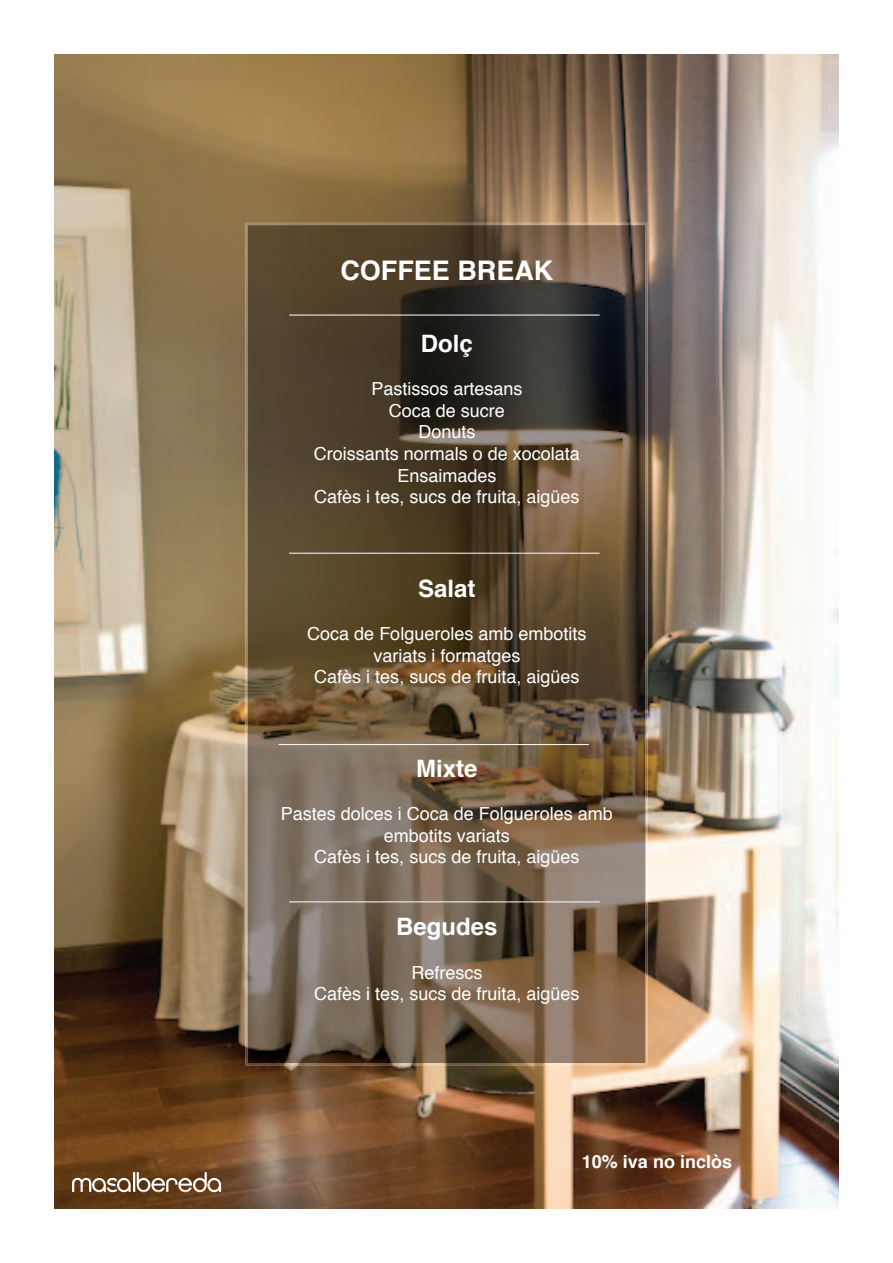
<style>
.page{position:relative;width:893px;height:1263px;background:#fff}
.page>*{position:absolute;margin:0;border:0;box-sizing:border-box;transform-origin:0 0}
.t1{font:700 27px "Helvetica";color:#fff}
.t2{font:700 24px "Helvetica";color:#fff}
.t3{font:18px/21.6px "Helvetica";color:#fff;text-align:center}
.t4{font:700 18px "Helvetica";color:#fff}
</style>
<div class="page">
<img style="left:54px;top:54px;width:785px;height:1155px">
<img style="left:245px;top:223px;width:403px;height:842px">
<hr style="left:289px;top:315px;width:311px;height:1px;background:#fff">
<hr style="left:289px;top:553px;width:311px;height:1px;background:#fff">
<hr style="left:279px;top:744px;width:310px;height:1px;background:#fff">
<svg style="left:72px;top:1172px;width:149px;height:20px"></svg>
<hr style="left:289px;top:901px;width:311px;height:1px;background:#fff">
<h1 class="t1" style="left:340px;top:249px;width:215px">COFFEE BREAK</h1>
<h2 class="t2" style="left:421px;top:324px;width:54px">Dolç</h2>
<p class="t3" style="left:314px;top:379px;width:268px">Pastissos artesans<br>Coca de sucre<br>Donuts<br>Croissants normals o de xocolata<br>Ensaimades<br>Cafès i tes, sucs de fruita, aigües</p>
<h2 class="t2" style="left:418px;top:569px;width:59px">Salat</h2>
<p class="t3" style="left:307px;top:623px;width:281px">Coca de Folgueroles amb embotits variats i formatges<br>Cafès i tes, sucs de fruita, aigües</p>
<h2 class="t2" style="left:416px;top:749px;width:63px">Mixte</h2>
<p class="t3" style="left:281px;top:803px;width:334px">Pastes dolces i Coca de Folgueroles amb embotits variats<br>Cafès i tes, sucs de fruita, aigües</p>
<h2 class="t2" style="left:396px;top:907px;width:103px">Begudes</h2>
<p class="t3" style="left:314px;top:962px;width:267px">Refrescs<br>Cafès i tes, sucs de fruita, aigües</p>
<p class="t4" style="left:582px;top:1147px;width:152px">10% iva no inclòs</p>
</div>
